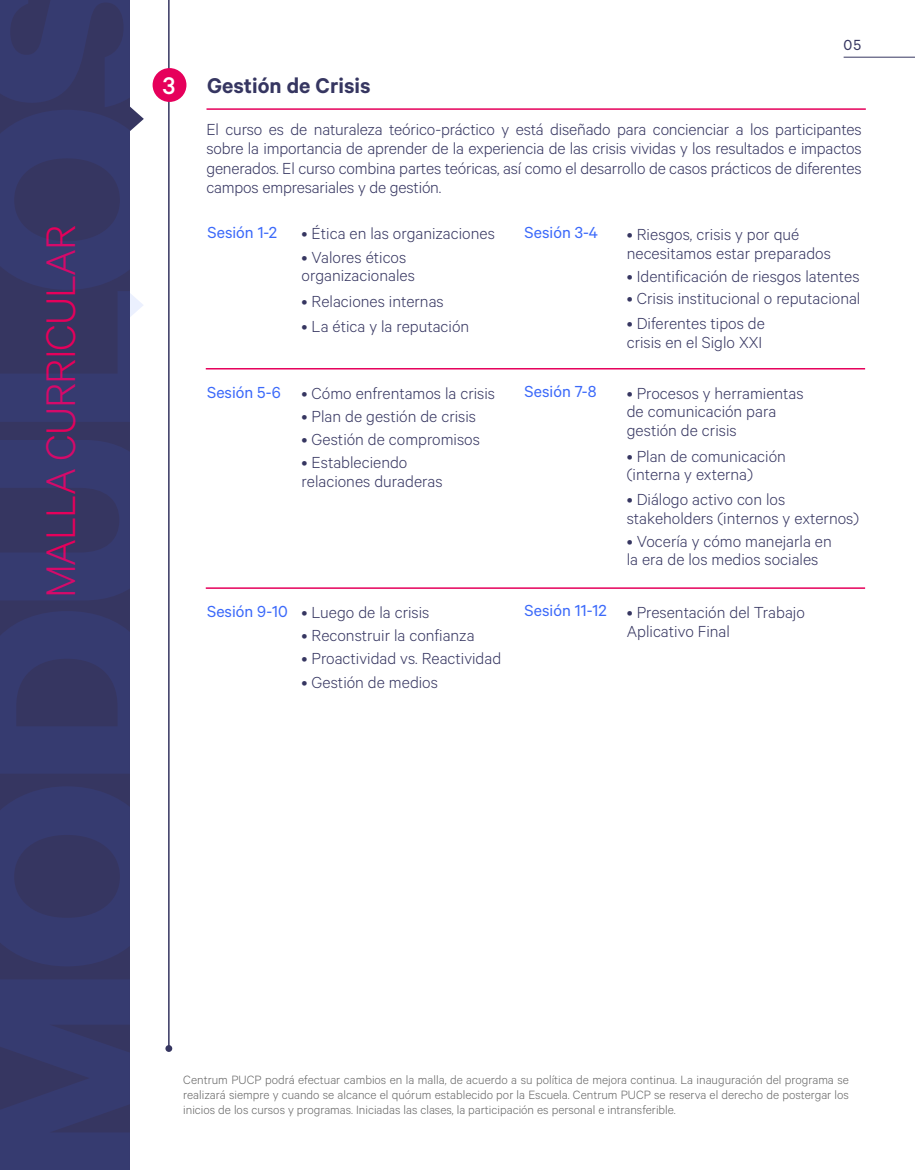
<style>
.page{position:relative;width:915px;height:1170px;background:#fff}
.page>*{position:absolute;margin:0;border:0;box-sizing:border-box;transform-origin:0 0}
.t1{font:300 46.5px "Calibre";letter-spacing:-.025em;color:#e6005b}
.t2{font:600 24px "Calibre";color:#363661}
.t3{font:300 18px/18.6px "Calibre";color:#363661}
.t4{font:18px "Calibre";color:#3b69fa}
.t5{font:16.5px "Calibre";color:#363661}
.t6{font:300 13.5px/15px "Calibre";color:#666;text-align:justify}
.s1{font-weight:500;font-size:27px;color:#fff}
</style>
<div class="page">
<hr style="left:843px;top:57px;width:71px;height:1px;background:#363661">
<svg style="left:165px;top:1044px;width:7px;height:7px"></svg>
<hr style="left:168px;top:0;width:1px;height:1048px;background:#363661">
<div style="left:0;top:0;width:130px;height:1169px;background:#363661"></div>
<svg style="left:130px;top:106px;width:14px;height:25px"></svg>
<hr style="left:206px;top:108px;width:659px;height:2px;background:#e6005b">
<div style="left:152px;top:68px;width:34px;height:34px;background:#e6005b;border-radius:50%"></div>
<hr style="left:206px;top:368px;width:658px;height:1px;background:#e6005b">
<hr style="left:206px;top:587px;width:658px;height:2px;background:#e6005b">
<h1 class="t1" style="left:34px;top:598px;width:375px;rotate:-90deg">MALLA CURRICULAR</h1>
<p class="t5" style="left:843px;top:36px;width:19px">05</p>
<h2 class="t2" style="left:163px;top:72px;width:209px"><span class="s1">3</span> Gestión de Crisis</h2>
<p class="t3" style="left:206px;top:119px;width:656px;line-height:19.5px;text-align:justify">El curso es de naturaleza teórico-práctico y está diseñado para concienciar a los participantes sobre la importancia de aprender de la experiencia de las crisis vividas y los resultados e impactos generados. El curso combina partes teóricas, así como el desarrollo de casos prácticos de diferentes campos empresariales y de gestión.</p>
<p class="t4" style="left:207px;top:222px;width:71px">Sesión 1-2</p>
<p class="t3" style="left:301px;top:223px;width:195px">• Ética en las organizaciones</p>
<p class="t3" style="left:301px;top:247px;width:115px">• Valores éticos organizacionales</p>
<p class="t3" style="left:301px;top:292px;width:143px">• Relaciones internas</p>
<p class="t3" style="left:301px;top:316px;width:169px">• La ética y la reputación</p>
<p class="t4" style="left:524px;top:222px;width:75px">Sesión 3-4</p>
<p class="t3" style="left:626px;top:224px;width:205px">• Riesgos, crisis y por qué necesitamos estar preparados</p>
<p class="t3" style="left:626px;top:266px;width:234px">• Identificación de riesgos latentes</p>
<p class="t3" style="left:626px;top:289px;width:235px">• Crisis institucional o reputacional</p>
<p class="t3" style="left:626px;top:314px;width:140px">• Diferentes tipos de crisis en el Siglo XXI</p>
<p class="t3" style="left:626px;top:383px;width:178px">• Procesos y herramientas de comunicación para gestión de crisis</p>
<p class="t4" style="left:524px;top:381px;width:73px">Sesión 7-8</p>
<p class="t4" style="left:207px;top:382px;width:75px">Sesión 5-6</p>
<p class="t3" style="left:301px;top:383px;width:195px">• Cómo enfrentamos la crisis</p>
<p class="t3" style="left:301px;top:406px;width:176px">• Plan de gestión de crisis</p>
<p class="t3" style="left:301px;top:429px;width:180px">• Gestión de compromisos</p>
<p class="t3" style="left:301px;top:452px;width:142px">• Estableciendo relaciones duraderas</p>
<p class="t4" style="left:207px;top:601px;width:82px">Sesión 9-10</p>
<p class="t3" style="left:301px;top:602px;width:129px">• Luego de la crisis</p>
<p class="t3" style="left:301px;top:625px;width:174px">• Reconstruir la confianza</p>
<p class="t3" style="left:301px;top:648px;width:201px">• Proactividad vs. Reactividad</p>
<p class="t3" style="left:301px;top:672px;width:138px">• Gestión de medios</p>
<p class="t4" style="left:524px;top:600px;width:83px">Sesión 11-12</p>
<p class="t3" style="left:626px;top:446px;width:160px">• Plan de comunicación (interna y externa)</p>
<p class="t3" style="left:626px;top:489px;width:234px">• Diálogo activo con los stakeholders (internos y externos)</p>
<p class="t3" style="left:626px;top:531px;width:206px">• Vocería y cómo manejarla en la era de los medios sociales</p>
<p class="t3" style="left:626px;top:602px;width:179px">• Presentación del Trabajo<br>Aplicativo Final</p>
<p class="t6" style="left:183px;top:1071px;width:667px">Centrum PUCP podrá efectuar cambios en la malla, de acuerdo a su política de mejora continua. La inauguración del programa se realizará siempre y cuando se alcance el quórum establecido por la Escuela. Centrum PUCP se reserva el derecho de postergar los inicios de los cursos y programas. Iniciadas las clases, la participación es personal e intransferible.</p>
</div>
